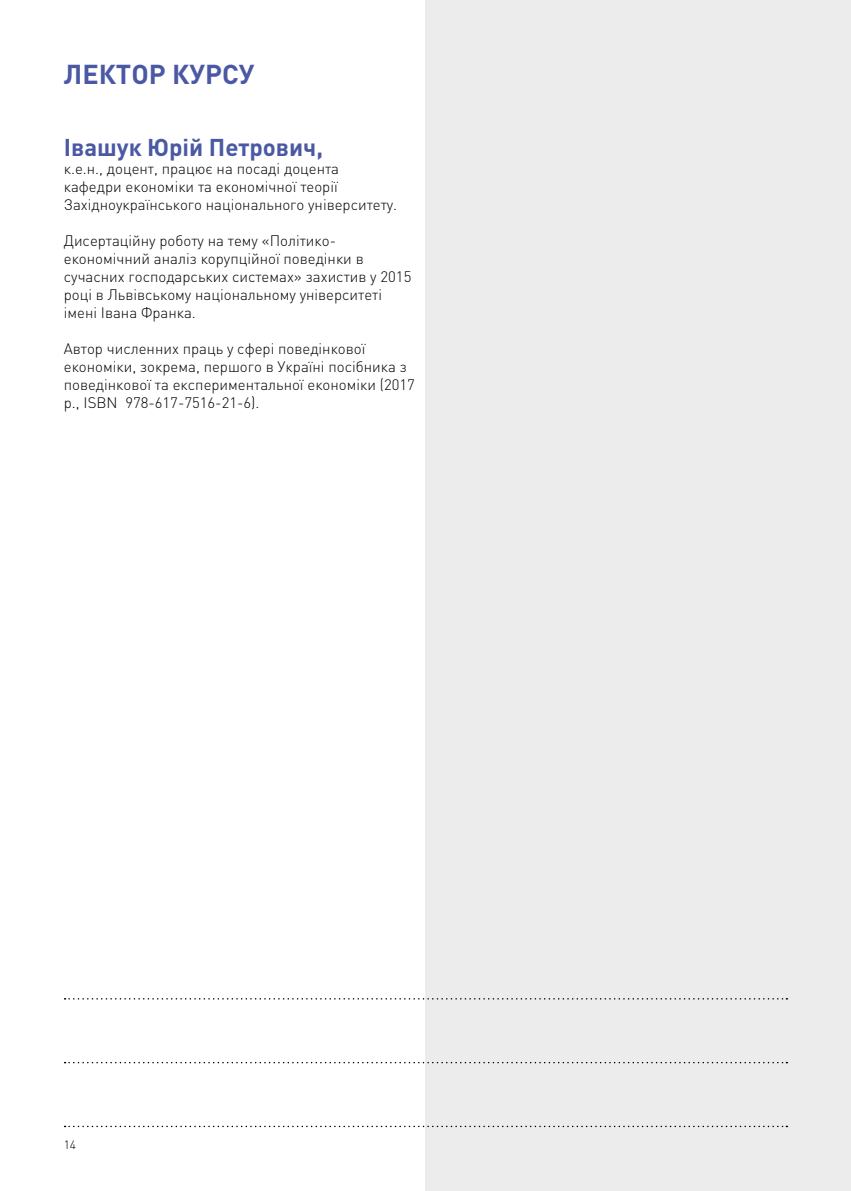
<style>
.page{position:relative;width:851px;height:1191px;background:#fff}
.page>*{position:absolute;margin:0;border:0;box-sizing:border-box;transform-origin:0 0}
.t1{font:700 27px "DIN Pro";color:#4b58a4}
.t2{font:700 24px "DIN Pro";color:#4b58a4}
.t3{font:300 15px/18px "DIN Pro";color:#000}
.t4{font:300 12px "DIN Pro";color:#000}
</style>
<div class="page">
<div style="left:425px;top:0;width:425px;height:1191px;background:#ececed"></div>
<svg style="left:65px;top:1061px;width:722px;height:2px"></svg>
<svg style="left:65px;top:998px;width:722px;height:1px"></svg>
<svg style="left:65px;top:1125px;width:722px;height:2px"></svg>
<h1 class="t1" style="left:64px;top:56px;width:190px">Лектор курсу</h1>
<h2 class="t2" style="left:64px;top:131px;width:261px">І вашук Юрій Петрович,</h2>
<p class="t3" style="left:64px;top:159px;width:335px">к.е.н., доцент, працює на посаді доцента кафедри економіки та економічної теорії<br>Західноукраїнського національного університету.</p>
<p class="t3" style="left:64px;top:231px;width:349px">Дисертаційну роботу на тему «Політико&shy;економічний аналіз корупційної поведінки в сучасних господарських системах» захистив у 2015 році в Львівському національному університеті імені Івана Франка.</p>
<p class="t3" style="left:64px;top:339px;width:352px">Автор численних праць у сфері поведінкової економіки, зокрема, першого в Україні посібника з поведінкової та експериментальної економіки (2017 р., ISBN 978-617-7516-21-6).</p>
<p class="t4" style="left:64px;top:1136px;width:14px">14</p>
</div>
